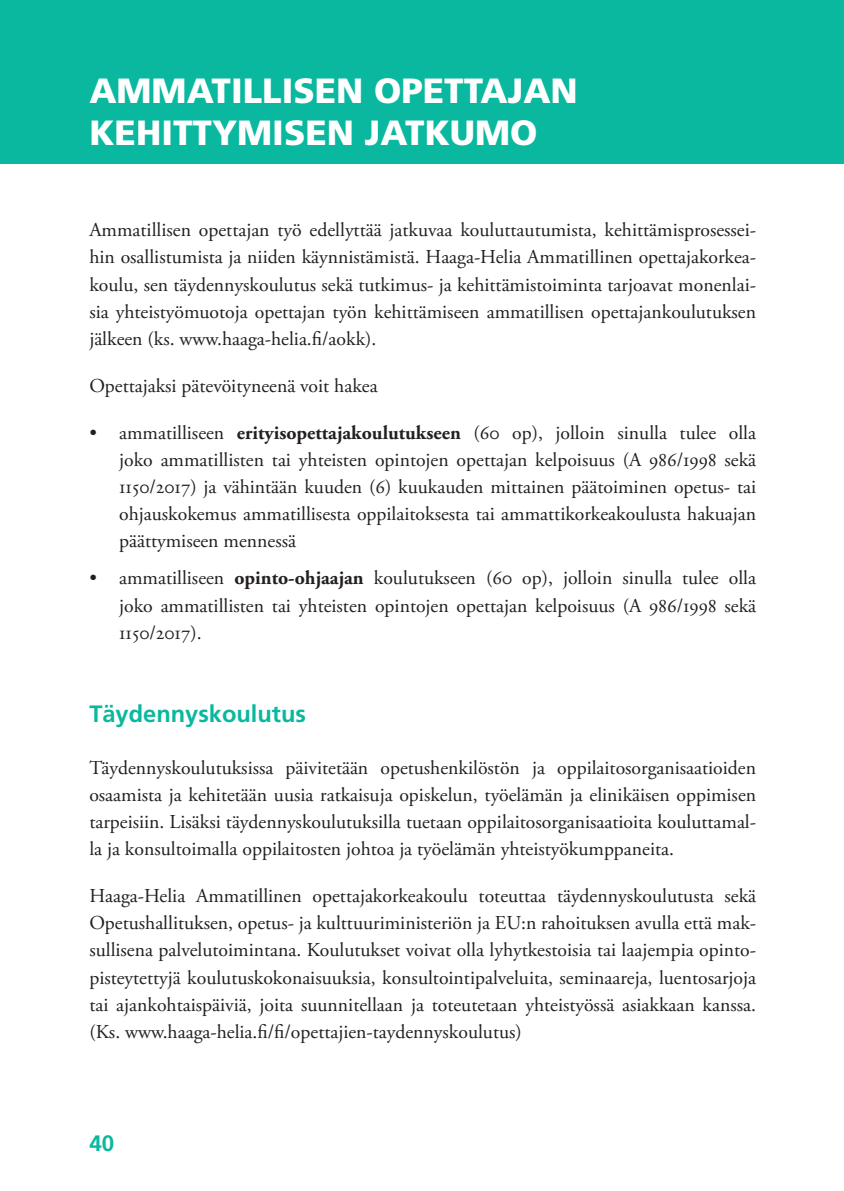
<style>
.page{position:relative;width:844px;height:1191px;background:#fff}
.page>*{position:absolute;margin:0;border:0;box-sizing:border-box;transform-origin:0 0}
.t1{font:900 35px/42px "Frutiger";color:#fff}
.t2{font:700 23.62px "Frutiger";color:#09b89e}
.t3{font:700 22.4px "Frutiger";color:#09b89e}
.P_leipä{font:19.6px/27.1px "Adobe Garamond Pro";color:#231f20;text-align:justify}
.s1{font-weight:700}
</style>
<div class="page">
<div style="left:0;top:0;width:843px;height:164px;background:#09b89e"></div>
<h1 class="t1" style="left:89px;top:70px;width:490px">AMMATILLISEN OPETTAJAN<br>KEHITTYMISEN JATKUMO</h1>
<p class="P_leipä" style="left:89px;top:217px;width:668px">Ammatillisen opettajan työ edellyttää jatkuvaa kouluttautumista, kehittämisprosessei&shy;hin osallistumista ja niiden käynnistämistä. Haaga-Helia Ammatillinen opettajakorkea&shy;koulu, sen täydennyskoulutus sekä tutkimus- ja kehittämistoiminta tarjoavat monenlai&shy;sia yhteistyömuotoja opettajan työn kehittämiseen ammatillisen opettajankoulutuksen jälkeen (ks. www.haaga-helia.fi/aokk).</p>
<p class="P_leipä" style="left:89px;top:373px;width:290px">Opettajaksi pätevöityneenä voit hakea</p>
<p class="P_leipä" style="left:119px;top:420px;width:638px;text-indent:-30px">• ammatilliseen <span class="s1">erityisopettajakoulutukseen</span> (60 op), jolloin sinulla tulee olla joko ammatillisten tai yhteisten opintojen opettajan kelpoisuus (A 986/1998 sekä 1150/2017) ja vähintään kuuden (6) kuukauden mittainen päätoiminen opetus- tai ohjauskokemus ammatillisesta oppilaitoksesta tai ammattikorkeakoulusta hakuajan päättymiseen mennessä</p>
<p class="P_leipä" style="left:119px;top:565px;width:638px;text-indent:-30px">• ammatilliseen <span class="s1">opinto-ohjaajan</span> koulutukseen (60 op), jolloin sinulla tulee olla joko ammatillisten tai yhteisten opintojen opettajan kelpoisuus (A 986/1998 sekä 1150/2017).</p>
<h2 class="t2" style="left:89px;top:700px;width:218px">Täydennyskoulutus</h2>
<p class="P_leipä" style="left:89px;top:754px;width:668px">Täydennyskoulutuksissa päivitetään opetushenkilöstön ja oppilaitosorganisaatioiden osaamista ja kehitetään uusia ratkaisuja opiskelun, työelämän ja elinikäisen oppimisen tarpeisiin. Lisäksi täydennyskoulutuksilla tuetaan oppilaitosorganisaatioita kouluttamal&shy;la ja konsultoimalla oppilaitosten johtoa ja työelämän yhteistyökumppaneita.</p>
<p class="P_leipä" style="left:89px;top:883px;width:668px">Haaga-Helia Ammatillinen opettajakorkeakoulu toteuttaa täydennyskoulutusta sekä Opetushallituksen, opetus- ja kulttuuriministeriön ja EU:n rahoituksen avulla että mak&shy;sullisena palvelutoimintana. Koulutukset voivat olla lyhytkestoisia tai laajempia opinto&shy;pisteytettyjä koulutuskokonaisuuksia, konsultointipalveluita, seminaareja, luentosarjoja tai ajankohtaispäiviä, joita suunnitellaan ja toteutetaan yhteistyössä asiakkaan kanssa. (Ks. www.haaga-helia.fi/fi/opettajien-taydennyskoulutus)</p>
<p class="t3" style="left:89px;top:1130px;width:26px">40</p>
</div>
